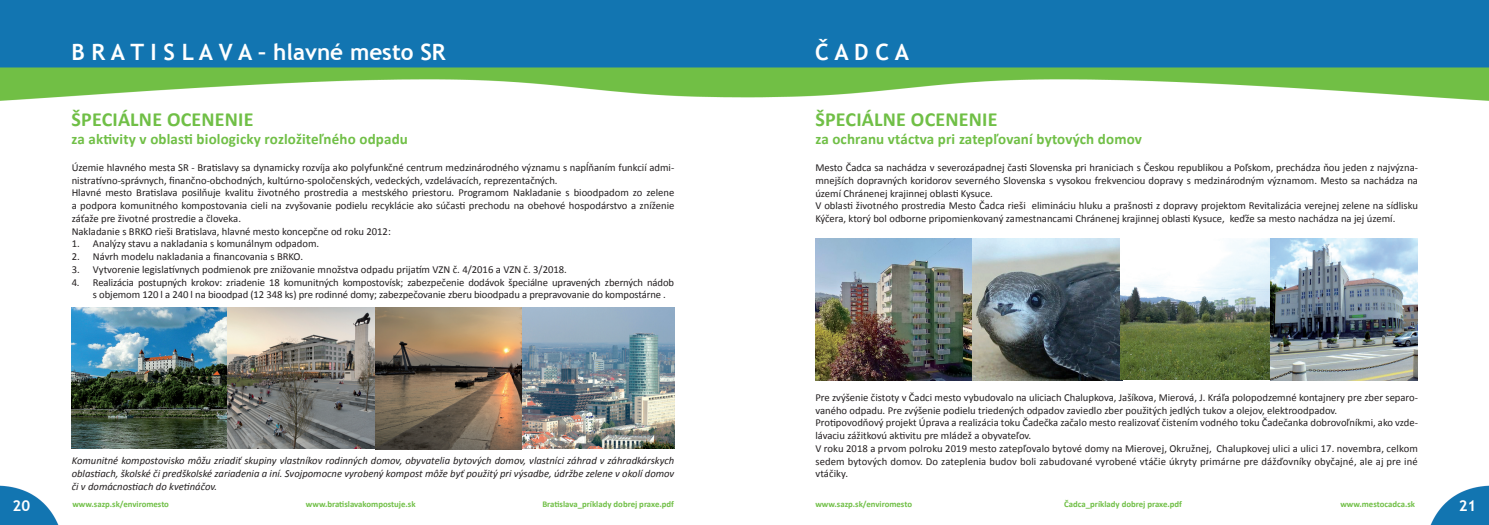
<style>
.page{position:relative;width:1489px;height:525px;background:#fff}
.page>*{position:absolute;margin:0;border:0;box-sizing:border-box;transform-origin:0 0}
.t1{font:700 22.5px "Trebuchet MS";color:#fff}
.t2{font:700 20px "Calibri";letter-spacing:.01em;color:#70bf46}
.t3{font:700 15px "Calibri";letter-spacing:.01em;color:#70bf46}
.t4{font:700 15px "Trebuchet MS";color:#fff}
.t5{font:10.62px/12.8px "Calibri";color:#231f20}
.t6{font:italic 10.62px/12.8px "Calibri";color:#231f20;text-align:justify}
.t7{font:700 8.75px "Calibri";color:#70bf46}
</style>
<div class="page">
<img style="left:762px;top:0;width:726px;height:524px">
<img style="left:0;top:0;width:762px;height:524px">
<img style="left:226px;top:307px;width:149px;height:141px">
<img style="left:72px;top:307px;width:154px;height:141px">
<img style="left:521px;top:307px;width:153px;height:141px">
<img style="left:375px;top:307px;width:146px;height:142px">
<img style="left:971px;top:238px;width:149px;height:142px">
<img style="left:815px;top:238px;width:156px;height:142px">
<img style="left:1120px;top:238px;width:297px;height:142px">
<p class="t1" style="left:71px;top:38px;width:376px">B R A T I S L A V A – hlavné mesto SR</p>
<p class="t2" style="left:71px;top:107px;width:183px">ŠPECIÁLNE OCENENIE</p>
<p class="t3" style="left:71px;top:129px;width:338px">za aktivity v oblasti biologicky rozložiteľného odpadu</p>
<p class="t5" style="left:72px;top:160px;width:604px">Územie hlavného mesta SR - Bratislavy sa dynamicky rozvíja ako polyfunkčné centrum medzinárodného významu s napĺňaním funkcií admi&shy;nistratívno-správnych, finančno-obchodných, kultúrno-spoločenských, vedeckých, vzdelávacích, reprezentačných.<br>Hlavné mesto Bratislava posilňuje kvalitu životného prostredia a mestského priestoru. Programom Nakladanie s bioodpadom zo zelene a podpora komunitného kompostovania cieli na zvyšovanie podielu recyklácie ako súčasti prechodu na obehové hospodárstvo a zníženie záťaže pre životné prostredie a človeka.<br>Nakladanie s BRKO rieši Bratislava, hlavné mesto koncepčne od roku 2012:</p>
<p class="t5" style="left:72px;top:237px;width:249px">1. Analýzy stavu a nakladania s komunálnym odpadom.</p>
<p class="t5" style="left:72px;top:249px;width:233px">2. Návrh modelu nakladania a financovania s BRKO.</p>
<p class="t5" style="left:72px;top:262px;width:496px">3. Vytvorenie legislatívnych podmienok pre znižovanie množstva odpadu prijatím VZN č. 4/2016 a VZN č. 3/2018.</p>
<p class="t5" style="left:93px;top:275px;width:582px;text-indent:-21px">4. Realizácia postupných krokov: zriadenie 18 komunitných kompostovísk; zabezpečenie dodávok špeciálne upravených zberných nádob s objemom 120 l a 240 l na bioodpad (12 348 ks) pre rodinné domy; zabezpečovanie zberu bioodpadu a prepravovanie do kompostárne .</p>
<p class="t1" style="left:815px;top:38px;width:95px">č ADCA</p>
<p class="t2" style="left:815px;top:107px;width:183px">ŠPECIÁLNE OCENENIE</p>
<p class="t3" style="left:815px;top:130px;width:328px">za ochranu vtáctva pri zatepľovaní bytových domov</p>
<p class="t5" style="left:815px;top:161px;width:604px">Mesto Čadca sa nachádza v severozápadnej časti Slovenska pri hraniciach s Českou republikou a Poľskom, prechádza ňou jeden z najvýzna&shy;mnejších dopravných koridorov severného Slovenska s vysokou frekvenciou dopravy s medzinárodným významom. Mesto sa nachádza na území Chránenej krajinnej oblasti Kysuce.<br>V oblasti životného prostredia Mesto Čadca rieši elimináciu hluku a prašnosti z dopravy projektom Revitalizácia verejnej zelene na sídlisku Kýčera, ktorý bol odborne pripomienkovaný zamestnancami Chránenej krajinnej oblasti Kysuce, keďže sa mesto nachádza na jej území.</p>
<p class="t5" style="left:815px;top:390px;width:604px">Pre zvýšenie čistoty v Čadci mesto vybudovalo na uliciach Chalupkova, Jašíkova, Mierová, J. Kráľa polopodzemné kontajnery pre zber separo&shy;vaného odpadu. Pre zvýšenie podielu triedených odpadov zaviedlo zber použitých jedlých tukov a olejov, elektroodpadov.<br>Protipovodňový projekt Úprava a realizácia toku Čadečka začalo mesto realizovať čistením vodného toku Čadečanka dobrovoľníkmi, ako vzde&shy;lávaciu zážitkovú aktivitu pre mládež a obyvateľov.<br>V roku 2018 a prvom polroku 2019 mesto zatepľovalo bytové domy na Mierovej, Okružnej, Chalupkovej ulici a ulici 17. novembra, celkom sedem bytových domov. Do zateplenia budov boli zabudované vyrobené vtáčie úkryty primárne pre dážďovníky obyčajné, ale aj pre iné vtáčiky.</p>
<p class="t6" style="left:72px;top:453px;width:604px">Komunitné kompostovisko môžu zriadiť skupiny vlastníkov rodinných domov, obyvatelia bytových domov, vlastníci záhrad v záhradkárskych oblastiach, školské či predškolské zariadenia a iní. Svojpomocne vyrobený kompost môže byť použitý pri výsadbe, údržbe zelene v okolí domov či v domácnostiach do kvetináčov.</p>
<p class="t7" style="left:72px;top:498px;width:98px">www.sazp.sk/enviromesto</p>
<p class="t7" style="left:306px;top:498px;width:111px">www.bratislavakompostuje.sk</p>
<p class="t7" style="left:542px;top:498px;width:133px">Bratislava_príklady dobrej praxe.pdf</p>
<h3 class="t4" style="left:13px;top:496px;width:19px">20</h3>
<p class="t7" style="left:815px;top:498px;width:98px">www.sazp.sk/enviromesto</p>
<p class="t7" style="left:1064px;top:498px;width:119px">Čadca_príklady dobrej praxe.pdf</p>
<p class="t7" style="left:1340px;top:498px;width:76px">www.mestocadca.sk</p>
<h3 class="t4" style="left:1458px;top:496px;width:19px">21</h3>
</div>
